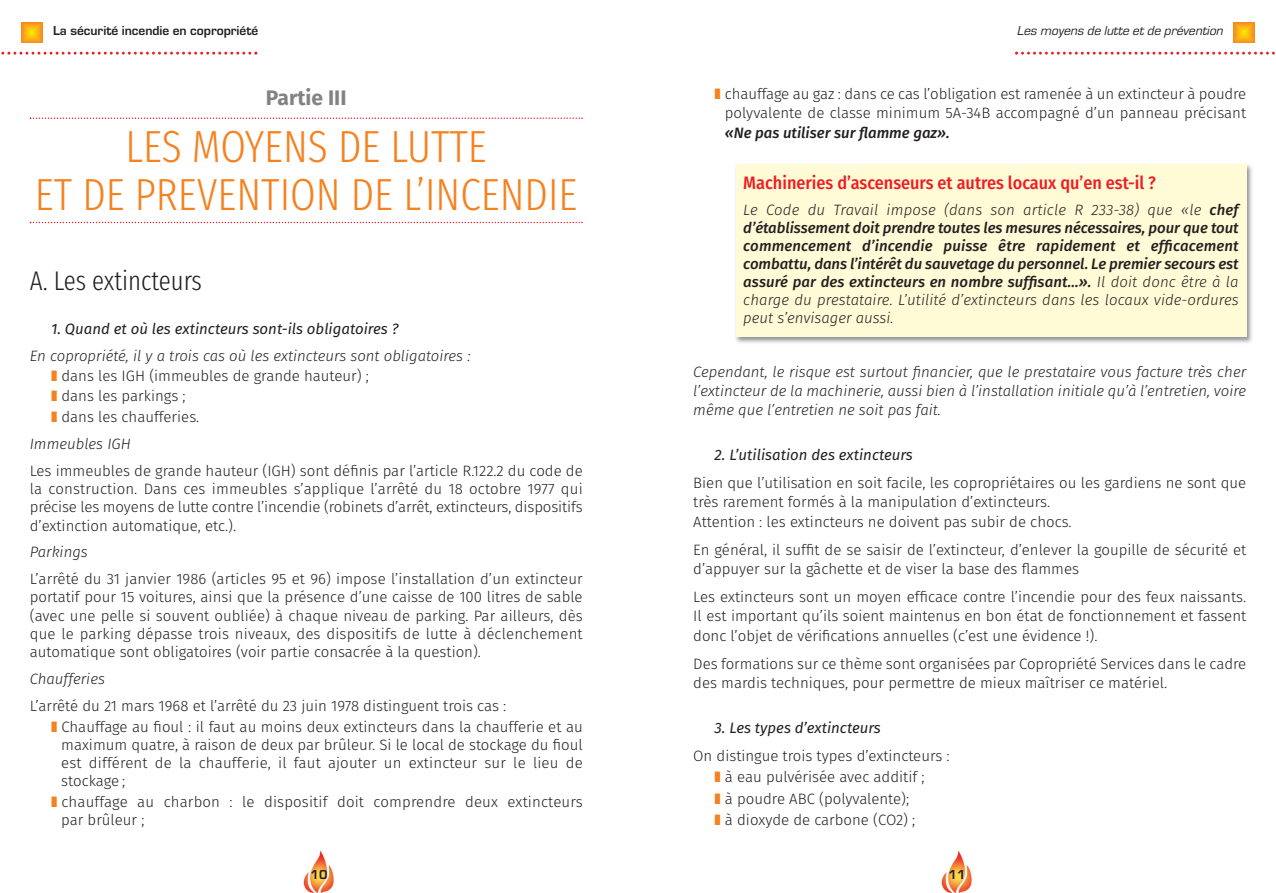
<style>
.page{position:relative;width:1276px;height:893px;background:#fff}
.page>*{position:absolute;margin:0;border:0;box-sizing:border-box;transform-origin:0 0}
.t1{font:300 extra-condensed 45px/48.3px "Fira Sans";color:#f58220;text-align:center}
.t2{font:300 extra-condensed 27px "Fira Sans";color:#231f20}
.t3{font:700 21px "Fira Sans";color:#808285}
.t4{font:500 18px "Fira Sans Condensed";color:#ee1d23}
.t5{font:300 15px/18.3px "Fira Sans";color:#231f20}
.t6{font:italic 500 15px/18px "Fira Sans";color:#231f20;text-align:justify}
.t7{font:italic 300 15px/19.4px "Fira Sans";color:#231f20;text-align:justify}
.t8{font:italic 15px "Fira Sans";color:#231f20}
.t9{font:700 13.5px "Eurostile";color:#231f20}
.t10{font:italic 13.5px "Eurostile";color:#231f20}
.s1{font-weight:300}
</style>
<div class="page">
<img style="left:735px;top:164px;width:517px;height:179px">
<div style="left:736px;top:164px;width:510px;height:173px;background:#fffbd6"></div>
<img style="left:941px;top:850px;width:31px;height:43px">
<svg style="left:1233px;top:22px;width:21px;height:21px"></svg>
<svg style="left:1015px;top:52px;width:260px;height:3px"></svg>
<svg style="left:30px;top:117px;width:553px;height:2px"></svg>
<svg style="left:30px;top:222px;width:553px;height:1px"></svg>
<img style="left:303px;top:850px;width:31px;height:43px">
<svg style="left:21px;top:22px;width:22px;height:21px"></svg>
<svg style="left:1px;top:52px;width:256px;height:3px"></svg>
<p class="t9" style="left:53px;top:22px;width:207px">La sécurité incendie en copropriété</p>
<h3 class="t3" style="left:266px;top:90px;width:82px">Partie III</h3>
<h1 class="t1" style="left:35px;top:125px;width:544px">LES MOYENS DE LUTTE<br>ET DE PREVENTION DE L’INCENDIE</h1>
<h2 class="t2" style="left:30px;top:270px;width:174px">A. Les extincteurs</h2>
<p class="t8" style="left:51px;top:323px;width:349px">1. Quand et où les extincteurs sont-ils obligatoires ?</p>
<p class="t7" style="left:30px;top:347px;width:442px">En copropriété, il y a trois cas où les extincteurs sont obligatoires :</p>
<p class="t5" style="left:61px;top:367px;width:309px;line-height:20.4px">dans les IGH (immeubles de grande hauteur) ; dans les parkings ;<br>dans les chaufferies.</p>
<p class="t7" style="left:30px;top:435px;width:102px">Immeubles IGH</p>
<p class="t5" style="left:30px;top:462px;width:554px;text-align:justify">Les immeubles de grande hauteur (IGH) sont définis par l’article R.122.2 du code de la construction. Dans ces immeubles s’applique l’arrêté du 18 octobre 1977 qui précise les moyens de lutte contre l’incendie (robinets d’arrêt, extincteurs, dispositifs d’extinction automatique, etc.).</p>
<p class="t7" style="left:30px;top:544px;width:60px">Parkings</p>
<p class="t5" style="left:30px;top:571px;width:554px;text-align:justify">L’arrêté du 31 janvier 1986 (articles 95 et 96) impose l’installation d’un extincteur portatif pour 15 voitures, ainsi que la présence d’une caisse de 100 litres de sable (avec une pelle si souvent oubliée) à chaque niveau de parking. Par ailleurs, dès que le parking dépasse trois niveaux, des dispositifs de lutte à déclenchement automatique sont obligatoires (voir partie consacrée à la question).</p>
<p class="t7" style="left:30px;top:671px;width:77px">Chaufferies</p>
<p class="t5" style="left:61px;top:697px;width:523px;line-height:20.4px;text-indent:-32px">L’arrêté du 21 mars 1968 et l’arrêté du 23 juin 1978 distinguent trois cas :<br>Chauffage au fioul : il faut au moins deux extincteurs dans la chaufferie et au</p>
<p class="t5" style="left:61px;top:737px;width:523px;text-align:justify">maximum quatre, à raison de deux par brûleur. Si le local de stockage du fioul est différent de la chaufferie, il faut ajouter un extincteur sur le lieu de stockage ;</p>
<p class="t5" style="left:61px;top:794px;width:523px">chauffage au charbon : le dispositif doit comprendre deux extincteurs par brûleur ;</p>
<p class="t9" style="left:310px;top:867px;width:18px">10</p>
<p class="t10" style="left:1017px;top:26px;width:210px">Les moyens de lutte et de prévention</p>
<p class="t5" style="left:725px;top:85px;width:523px;line-height:19.4px">chauffage au gaz : dans ce cas l’obligation est ramenée à un extincteur à poudre polyvalente de classe minimum 5A-34B accompagné d’un panneau précisant</p>
<p class="t6" style="left:725px;top:125px;width:226px">«Ne pas utiliser sur flamme gaz».</p>
<p class="t4" style="left:743px;top:172px;width:414px">Machineries d’ascenseurs et autres locaux qu’en est-il ?</p>
<p class="t6" style="left:743px;top:202px;width:497px"><span class="s1">Le Code du Travail impose (dans son article R 233-38) que «le</span> chef d’établissement doit prendre toutes les mesures nécessaires, pour que tout commencement d’incendie puisse être rapidement et efficacement combattu, dans l’intérêt du sauvetage du personnel. Le premier secours est assuré par des extincteurs en nombre suffisant...». <span class="s1">Il doit donc être à la charge du prestataire. L’utilité d’extincteurs dans les locaux vide-ordures peut s’envisager aussi.</span></p>
<p class="t7" style="left:693px;top:363px;width:554px">Cependant, le risque est surtout financier, que le prestataire vous facture très cher l’extincteur de la machinerie, aussi bien à l’installation initiale qu’à l’entretien, voire même que l’entretien ne soit pas fait.</p>
<p class="t8" style="left:714px;top:449px;width:200px">2. L’utilisation des extincteurs</p>
<p class="t5" style="left:693px;top:474px;width:554px;line-height:19.4px">Bien que l’utilisation en soit facile, les copropriétaires ou les gardiens ne sont que très rarement formés à la manipulation d’extincteurs.<br>Attention : les extincteurs ne doivent pas subir de chocs.</p>
<p class="t5" style="left:693px;top:541px;width:554px;line-height:19.4px">En général, il suffit de se saisir de l’extincteur, d’enlever la goupille de sécurité et d’appuyer sur la gâchette et de viser la base des flammes</p>
<p class="t5" style="left:693px;top:588px;width:554px;line-height:19.4px;text-align:justify">Les extincteurs sont un moyen efficace contre l’incendie pour des feux naissants.<br>Il est important qu’ils soient maintenus en bon état de fonctionnement et fassent donc l’objet de vérifications annuelles (c’est une évidence !).</p>
<p class="t5" style="left:693px;top:655px;width:554px;line-height:19.4px">Des formations sur ce thème sont organisées par Copropriété Services dans le cadre des mardis techniques, pour permettre de mieux maîtriser ce matériel.</p>
<p class="t8" style="left:714px;top:722px;width:168px">3. Les types d’extincteurs</p>
<p class="t5" style="left:693px;top:746px;width:258px;line-height:21.5px;text-align:center">On distingue trois types d’extincteurs : à eau pulvérisée avec additif ;<br>à poudre ABC (polyvalente);<br>à dioxyde de carbone (CO2) ;</p>
<p class="t9" style="left:948px;top:867px;width:18px">11</p>
</div>
